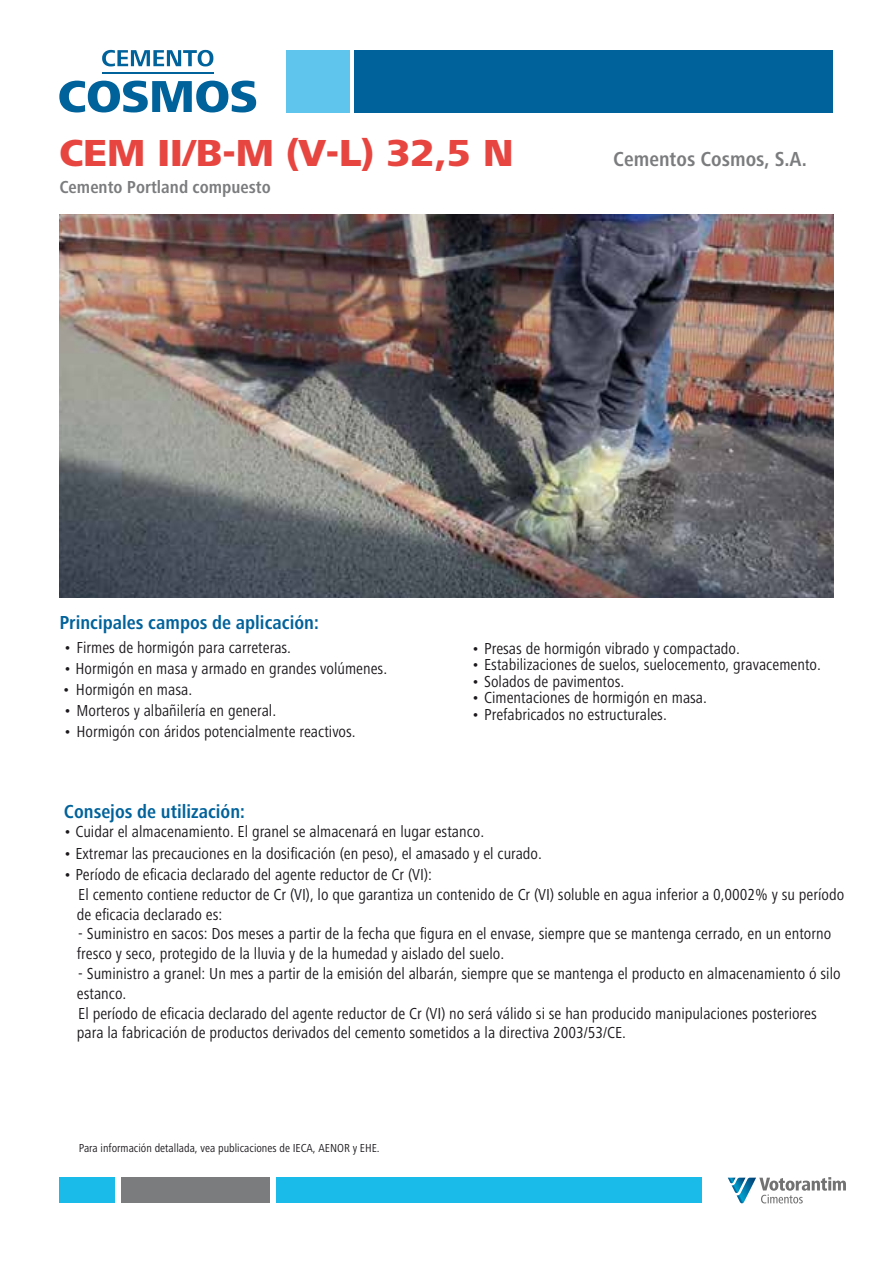
<style>
.page{position:relative;width:893px;height:1263px;background:#fff}
.page>*{position:absolute;margin:0;border:0;box-sizing:border-box;transform-origin:0 0}
.t1{font:800 39px "Frutiger Next LT";color:#e7453f}
.t2{font:700 condensed 21px "Frutiger Next LT";color:#7b7c7e}
.t3{font:700 condensed 19.5px "Frutiger Next LT";color:#00629b}
.t4{font:700 condensed 18px "Frutiger Next LT";color:#7b7c7e}
.t5{font:condensed 16.5px/19.8px "Frutiger Next LT";color:#1b181c}
.t6{font:condensed 12px "Frutiger Next LT";color:#1b181c}
</style>
<div class="page">
<div style="left:59px;top:1177px;width:56px;height:26px;background:#1bbbe9"></div>
<div style="left:122px;top:1177px;width:148px;height:26px;background:#7b7c7e"></div>
<div style="left:276px;top:1177px;width:426px;height:26px;background:#1bbbe9"></div>
<div style="left:354px;top:50px;width:479px;height:62px;background:#00629b"></div>
<div style="left:286px;top:50px;width:64px;height:62px;background:#5fc5ed"></div>
<svg style="left:102px;top:50px;width:111px;height:16px"></svg>
<svg style="left:59px;top:81px;width:197px;height:31px"></svg>
<hr style="left:102px;top:72px;width:111px;height:2px;background:#00629b">
<svg style="left:728px;top:1177px;width:118px;height:26px"></svg>
<img style="left:59px;top:214px;width:774px;height:383px">
<h1 class="t1" style="left:59px;top:131px;width:456px">CEM II/B-M (V-L) 32,5 N</h1>
<p class="t4" style="left:59px;top:177px;width:213px">Cemento Portland compuesto</p>
<p class="t2" style="left:613px;top:147px;width:195px">Cementos Cosmos, S.A.</p>
<p class="t3" style="left:59px;top:611px;width:261px">Principales campos de aplicación:</p>
<p class="t5" style="left:64px;top:637px;width:229px">• Firmes de hormigón para carreteras.</p>
<p class="t5" style="left:64px;top:658px;width:325px">• Hormigón en masa y armado en grandes volúmenes.</p>
<p class="t5" style="left:62px;top:679px;width:131px">• Hormigón en masa.</p>
<p class="t5" style="left:64px;top:700px;width:214px">• Morteros y albañilería en general.</p>
<p class="t5" style="left:64px;top:721px;width:293px">• Hormigón con áridos potencialmente reactivos.</p>
<p class="t5" style="left:472px;top:639px;width:270px">• Presas de hormigón vibrado y compactado.</p>
<p class="t5" style="left:472px;top:655px;width:351px">• Estabilizaciones de suelos, suelocemento, gravacemento.</p>
<p class="t5" style="left:472px;top:672px;width:154px">• Solados de pavimentos.</p>
<p class="t5" style="left:472px;top:688px;width:237px">• Cimentaciones de hormigón en masa.</p>
<p class="t5" style="left:472px;top:704px;width:197px">• Prefabricados no estructurales.</p>
<p class="t3" style="left:64px;top:800px;width:183px">Consejos de utilización:</p>
<p class="t5" style="left:64px;top:822px;width:422px">• Cuidar el almacenamiento. El granel se almacenará en lugar estanco.</p>
<p class="t5" style="left:64px;top:843px;width:479px">• Extremar las precauciones en la dosificación (en peso), el amasado y el curado.</p>
<p class="t5" style="left:77px;top:865px;width:769px;text-indent:-13px">• Período de eficacia declarado del agente reductor de Cr (VI):<br>El cemento contiene reductor de Cr (VI), lo que garantiza un contenido de Cr (VI) soluble en agua inferior a 0,0002% y su período de eficacia declarado es:</p>
<p class="t5" style="left:77px;top:924px;width:756px">- Suministro en sacos: Dos meses a partir de la fecha que figura en el envase, siempre que se mantenga cerrado, en un entorno fresco y seco, protegido de la lluvia y de la humedad y aislado del suelo.</p>
<p class="t5" style="left:77px;top:964px;width:765px">- Suministro a granel: Un mes a partir de la emisión del albarán, siempre que se mantenga el producto en almacenamiento ó silo estanco.<br>El período de eficacia declarado del agente reductor de Cr (VI) no será válido si se han producido manipulaciones posteriores para la fabricación de productos derivados del cemento sometidos a la directiva 2003/53/CE.</p>
<p class="t6" style="left:79px;top:1142px;width:302px">Para información detallada, vea publicaciones de IECA, AENOR y EHE.</p>
</div>
